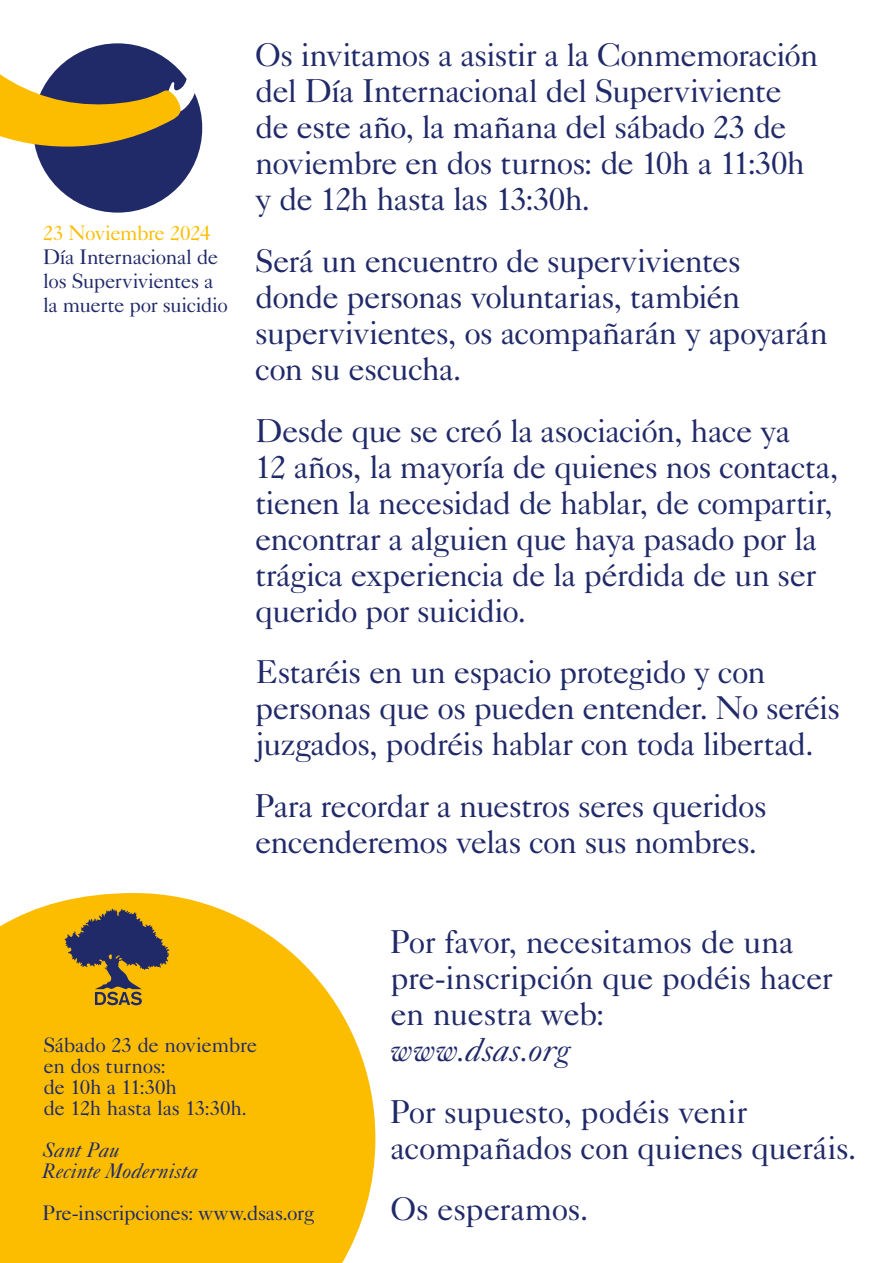
<style>
.page{position:relative;width:893px;height:1263px;background:#fff}
.page>*{position:absolute;margin:0;border:0;box-sizing:border-box;transform-origin:0 0}
.t1{font:33px/36px "Caslon 540 LT Std";letter-spacing:-.025em;color:#212a69}
.t2{font:italic 33px "Caslon 540 LT Std";letter-spacing:.01em;color:#212a69}
.t3{font:33px "Caslon 540 LT Std";letter-spacing:-.005em;color:#212a69}
.t4{font:21px/21px "Caslon 540 LT Std";letter-spacing:-.02em;color:#212a69}
.t5{font:italic 21px/21px "Caslon 540 LT Std";color:#212a69}
.t6{font:21px "Caslon 540 LT Std";letter-spacing:-.025em;color:#fcbd00}
</style>
<div class="page">
<svg style="left:0;top:893px;width:375px;height:370px;background:#fcc41e"></svg>
<div style="left:33px;top:43px;width:169px;height:170px;background:#212a69;border-radius:50%"></div>
<svg style="left:0;top:74px;width:195px;height:74px"></svg>
<svg style="left:65px;top:908px;width:104px;height:97px;background:#927632"></svg>
<p class="t6" style="left:43px;top:220px;width:169px">23 Noviembre 2024</p>
<p class="t4" style="left:43px;top:245px;width:187px;line-height:24px">Día Internacional de los Supervivientes a la muerte por suicidio</p>
<p class="t1" style="left:255px;top:37px;width:565px">Os invitamos a asistir a la Conmemoración del Día Internacional del Superviviente de este año, la mañana del sábado 23 de noviembre en dos turnos: de 10h a 11:30h y de 12h hasta las 13:30h.</p>
<p class="t1" style="left:255px;top:242px;width:574px">Será un encuentro de supervivientes donde personas voluntarias, también supervivientes, os acompañarán y apoyarán con su escucha.</p>
<p class="t1" style="left:255px;top:412px;width:585px">Desde que se creó la asociación, hace ya<br>12 años, la mayoría de quienes nos contacta, tienen la necesidad de hablar, de compartir, encontrar a alguien que haya pasado por la trágica experiencia de la pérdida de un ser querido por suicidio.</p>
<p class="t1" style="left:255px;top:653px;width:587px">Estaréis en un espacio protegido y con personas que os pueden entender. No seréis juzgados, podréis hablar con toda libertad.</p>
<p class="t1" style="left:255px;top:787px;width:513px">Para recordar a nuestros seres queridos encenderemos velas con sus nombres.</p>
<p class="t4" style="left:43px;top:1034px;width:215px">Sábado 23 de noviembre en dos turnos:<br>de 10h a 11:30h<br>de 12h hasta las 13:30h.</p>
<p class="t5" style="left:42px;top:1140px;width:158px">Sant Pau<br>Recinte Modernista</p>
<p class="t4" style="left:43px;top:1202px;width:273px">Pre-inscripciones: www.dsas.org</p>
<p class="t1" style="left:390px;top:924px;width:444px">Por favor, necesitamos de una pre-inscripción que podéis hacer en nuestra web:</p>
<p class="t2" style="left:390px;top:1030px;width:180px">www.dsas.org</p>
<p class="t1" style="left:390px;top:1093px;width:468px">Por supuesto, podéis venir acompañados con quienes queráis.</p>
<p class="t3" style="left:390px;top:1189px;width:200px">Os esperamos.</p>
</div>
